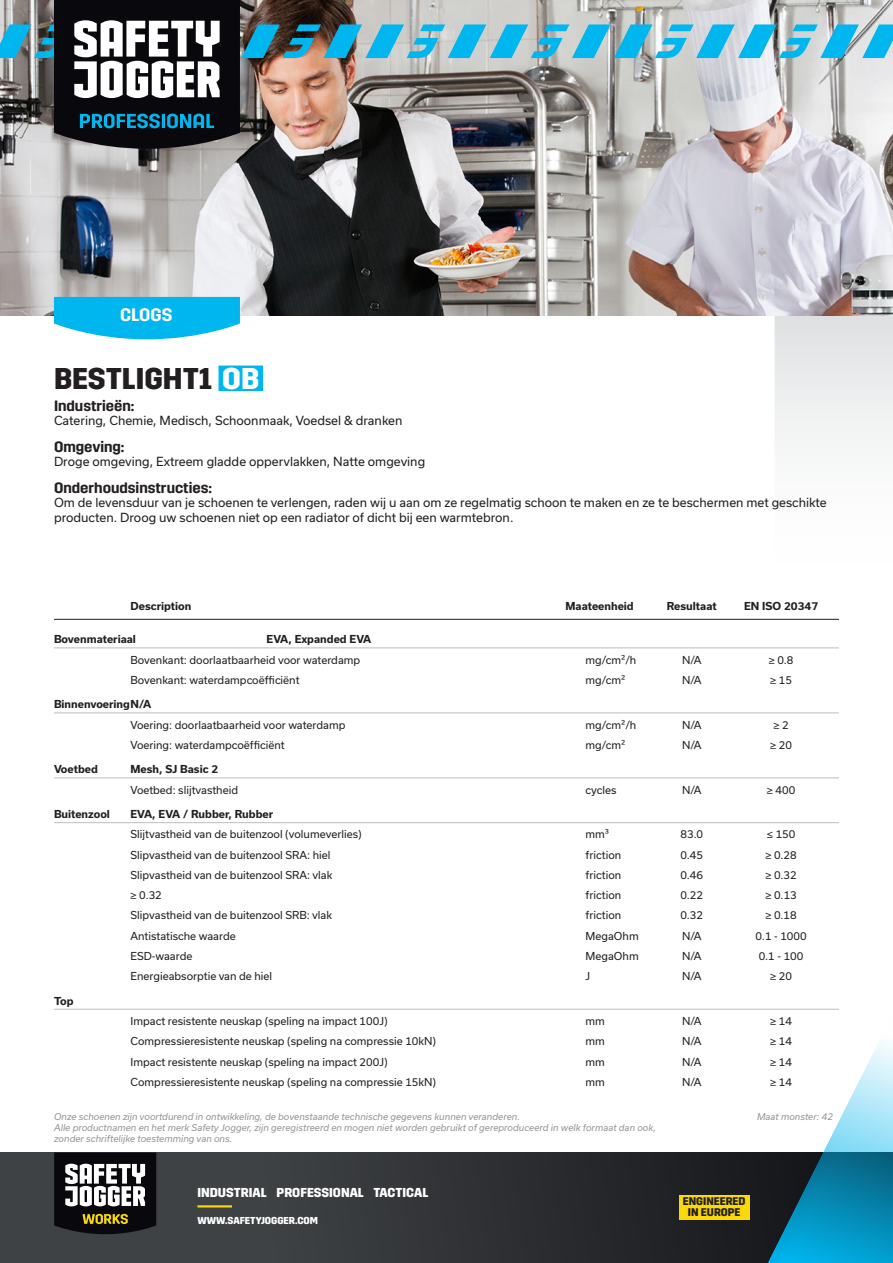
<style>
.page{position:relative;width:893px;height:1263px;background:#fff}
.page>*{position:absolute;margin:0;border:0;box-sizing:border-box;transform-origin:0 0}
.article_name_PRF{font:700 30px "Trim";color:#231f20}
.category_tag_PRF-TCT{font:600 18px "Trim";color:#fff}
.t1{font:600 15px "Trim";color:#231f20}
.t2{font:700 12.9px "Trim";color:#fff}
.text{font:12px/14.4px "Usual";color:#231f20}
.t3{font:700 11.1px/10.9px "Trim";color:#231f20;text-align:center}
.table_text{font:10.5px "Usual";color:#231f20}
.table_text_highlight{font:700 10.5px "Usual";color:#231f20}
.table_title{font:700 10.5px "Usual";color:#231f20}
.t4{font:700 10.05px "Trim";color:#fff}
.text-2{font:italic 9px/10.8px "Usual";color:#939598}
.s1{color:#fff}
</style>
<div class="page">
<svg style="left:0;top:1152px;width:749px;height:111px;background:#323437"></svg>
<div style="left:679px;top:1195px;width:70px;height:24px;background:#fad906"></div>
<hr style="left:197px;top:1205px;width:35px;height:2px;background:#fad906">
<svg style="left:775px;top:315px;width:118px;height:463px"></svg>
<svg style="left:54px;top:1152px;width:102px;height:82px"></svg>
<div style="left:749px;top:976px;width:144px;height:287px;background:#231f20;opacity:.05"></div>
<img style="left:0;top:149px;width:893px;height:166px">
<img style="left:0;top:0;width:893px;height:149px">
<div style="left:219px;top:365px;width:44px;height:26px;background:#00b6ef"></div>
<svg style="left:54px;top:297px;width:186px;height:42px;background:#1dbef0"></svg>
<hr style="left:54px;top:619px;width:785px;height:1px;background:#231f20">
<hr style="left:54px;top:648px;width:785px;height:1px;background:#bcbdc0">
<hr style="left:54px;top:713px;width:785px;height:1px;background:#bcbdc0">
<hr style="left:54px;top:778px;width:785px;height:1px;background:#bcbdc0">
<hr style="left:54px;top:822px;width:785px;height:1px;background:#bcbdc0">
<hr style="left:54px;top:1009px;width:785px;height:1px;background:#bcbdc0">
<p class="category_tag_PRF-TCT" style="left:120px;top:305px;width:54px">CLOGS</p>
<p class="article_name_PRF" style="left:54px;top:361px;width:207px">BESTLIGHT1 <span class="s1">OB</span></p>
<p class="t1" style="left:54px;top:397px;width:82px">Industrieën:</p>
<p class="text" style="left:54px;top:414px;width:350px">Catering, Chemie, Medisch, Schoonmaak, Voedsel &amp; dranken</p>
<p class="t1" style="left:54px;top:438px;width:72px">Omgeving:</p>
<p class="text" style="left:54px;top:455px;width:373px">Droge omgeving, Extreem gladde oppervlakken, Natte omgeving</p>
<p class="t1" style="left:54px;top:479px;width:159px">Onderhoudsinstructies:</p>
<p class="text" style="left:54px;top:495px;width:774px">Om de levensduur van je schoenen te verlengen, raden wij u aan om ze regelmatig schoon te maken en ze te beschermen met geschikte producten. Droog uw schoenen niet op een radiator of dicht bij een warmtebron.</p>
<p class="table_title" style="left:131px;top:600px;width:62px">Description</p>
<p class="table_title" style="left:565px;top:600px;width:70px">Maateenheid</p>
<p class="table_title" style="left:667px;top:600px;width:51px">Resultaat</p>
<p class="table_title" style="left:744px;top:600px;width:76px">EN ISO 20347</p>
<p class="table_text_highlight" style="left:54px;top:633px;width:83px">Bovenmateriaal</p>
<p class="table_text_highlight" style="left:267px;top:633px;width:106px">EVA, Expanded EVA</p>
<p class="table_text" style="left:131px;top:654px;width:231px">Bovenkant: doorlaatbaarheid voor waterdamp</p>
<p class="table_text" style="left:585px;top:654px;width:52px">mg/cm²/h</p>
<p class="table_text" style="left:682px;top:654px;width:21px">N/A</p>
<p class="table_text" style="left:769px;top:654px;width:26px">≥ 0.8</p>
<p class="table_text" style="left:131px;top:674px;width:171px">Bovenkant: waterdampcoëfficiënt</p>
<p class="table_text" style="left:585px;top:674px;width:41px">mg/cm²</p>
<p class="table_text" style="left:682px;top:674px;width:21px">N/A</p>
<p class="table_text" style="left:770px;top:674px;width:23px">≥ 15</p>
<p class="table_text_highlight" style="left:54px;top:698px;width:99px">BinnenvoeringN/A</p>
<p class="table_text" style="left:131px;top:719px;width:216px">Voering: doorlaatbaarheid voor waterdamp</p>
<p class="table_text" style="left:585px;top:719px;width:52px">mg/cm²/h</p>
<p class="table_text" style="left:682px;top:719px;width:21px">N/A</p>
<p class="table_text" style="left:773px;top:719px;width:17px">≥ 2</p>
<p class="table_text" style="left:131px;top:739px;width:156px">Voering: waterdampcoëfficiënt</p>
<p class="table_text" style="left:585px;top:739px;width:41px">mg/cm²</p>
<p class="table_text" style="left:682px;top:739px;width:21px">N/A</p>
<p class="table_text" style="left:770px;top:739px;width:23px">≥ 20</p>
<p class="table_text_highlight" style="left:54px;top:763px;width:45px">Voetbed</p>
<p class="table_text_highlight" style="left:131px;top:763px;width:89px">Mesh, SJ Basic 2</p>
<p class="table_text" style="left:131px;top:784px;width:109px">Voetbed: slijtvastheid</p>
<p class="table_text" style="left:585px;top:784px;width:33px">cycles</p>
<p class="table_text" style="left:682px;top:784px;width:21px">N/A</p>
<p class="table_text" style="left:767px;top:784px;width:30px">≥ 400</p>
<p class="table_text_highlight" style="left:54px;top:808px;width:57px">Buitenzool</p>
<p class="table_text_highlight" style="left:131px;top:808px;width:144px">EVA, EVA / Rubber, Rubber</p>
<p class="table_text" style="left:131px;top:828px;width:233px">Slijtvastheid van de buitenzool (volumeverlies)</p>
<p class="table_text" style="left:585px;top:828px;width:25px">mm³</p>
<p class="table_text" style="left:680px;top:828px;width:24px">83.0</p>
<p class="table_text" style="left:767px;top:828px;width:30px">≤ 150</p>
<p class="table_text" style="left:131px;top:849px;width:201px">Slipvastheid van de buitenzool SRA: hiel</p>
<p class="table_text" style="left:585px;top:849px;width:37px">friction</p>
<p class="table_text" style="left:680px;top:849px;width:24px">0.45</p>
<p class="table_text" style="left:765px;top:849px;width:33px">≥ 0.28</p>
<p class="table_text" style="left:131px;top:869px;width:203px">Slipvastheid van de buitenzool SRA: vlak</p>
<p class="table_text" style="left:585px;top:869px;width:37px">friction</p>
<p class="table_text" style="left:680px;top:869px;width:24px">0.46</p>
<p class="table_text" style="left:765px;top:869px;width:33px">≥ 0.32</p>
<p class="table_text" style="left:131px;top:889px;width:33px">≥ 0.32</p>
<p class="table_text" style="left:585px;top:889px;width:37px">friction</p>
<p class="table_text" style="left:680px;top:889px;width:24px">0.22</p>
<p class="table_text" style="left:765px;top:889px;width:33px">≥ 0.13</p>
<p class="table_text" style="left:131px;top:909px;width:203px">Slipvastheid van de buitenzool SRB: vlak</p>
<p class="table_text" style="left:585px;top:909px;width:37px">friction</p>
<p class="table_text" style="left:680px;top:909px;width:24px">0.32</p>
<p class="table_text" style="left:765px;top:909px;width:33px">≥ 0.18</p>
<p class="table_text" style="left:131px;top:930px;width:107px">Antistatische waarde</p>
<p class="table_text" style="left:585px;top:930px;width:55px">MegaOhm</p>
<p class="table_text" style="left:682px;top:930px;width:21px">N/A</p>
<p class="table_text" style="left:756px;top:930px;width:53px">0.1 - 1000</p>
<p class="table_text" style="left:131px;top:950px;width:63px">ESD-waarde</p>
<p class="table_text" style="left:585px;top:950px;width:55px">MegaOhm</p>
<p class="table_text" style="left:682px;top:950px;width:21px">N/A</p>
<p class="table_text" style="left:759px;top:950px;width:46px">0.1 - 100</p>
<p class="table_text" style="left:131px;top:970px;width:143px">Energieabsorptie van de hiel</p>
<p class="table_text" style="left:585px;top:970px;width:6px">J</p>
<p class="table_text" style="left:682px;top:970px;width:21px">N/A</p>
<p class="table_text" style="left:770px;top:970px;width:23px">≥ 20</p>
<p class="table_text_highlight" style="left:54px;top:995px;width:21px">Top</p>
<p class="table_text" style="left:131px;top:1015px;width:259px">Impact resistente neuskap (speling na impact 100J)</p>
<p class="table_text" style="left:585px;top:1015px;width:21px">mm</p>
<p class="table_text" style="left:682px;top:1015px;width:21px">N/A</p>
<p class="table_text" style="left:770px;top:1015px;width:23px">≥ 14</p>
<p class="table_text" style="left:131px;top:1035px;width:307px">Compressieresistente neuskap (speling na compressie 10kN)</p>
<p class="table_text" style="left:585px;top:1035px;width:21px">mm</p>
<p class="table_text" style="left:682px;top:1035px;width:21px">N/A</p>
<p class="table_text" style="left:770px;top:1035px;width:23px">≥ 14</p>
<p class="table_text" style="left:131px;top:1055px;width:259px">Impact resistente neuskap (speling na impact 200J)</p>
<p class="table_text" style="left:585px;top:1055px;width:21px">mm</p>
<p class="table_text" style="left:682px;top:1055px;width:21px">N/A</p>
<p class="table_text" style="left:770px;top:1055px;width:23px">≥ 14</p>
<p class="table_text" style="left:131px;top:1076px;width:307px">Compressieresistente neuskap (speling na compressie 15kN)</p>
<p class="table_text" style="left:585px;top:1076px;width:21px">mm</p>
<p class="table_text" style="left:682px;top:1076px;width:21px">N/A</p>
<p class="table_text" style="left:770px;top:1076px;width:23px">≥ 14</p>
<p class="text-2" style="left:54px;top:1111px;width:603px">Onze schoenen zijn voortdurend in ontwikkeling, de bovenstaande technische gegevens kunnen veranderen.<br>Alle productnamen en het merk Safety Jogger, zijn geregistreerd en mogen niet worden gebruikt of gereproduceerd in welk formaat dan ook, zonder schriftelijke toestemming van ons.</p>
<p class="t2" style="left:197px;top:1185px;width:232px">INDUSTRIAL PROFESSIONAL TACTICAL</p>
<p class="t4" style="left:197px;top:1214px;width:122px">WWW.SAFETYJOGGER.COM</p>
<p class="text-2" style="left:757px;top:1111px;width:77px">Maat monster: 42</p>
<p class="t3" style="left:683px;top:1196px;width:64px">ENGINEERED<br>IN EUROPE</p>
</div>
